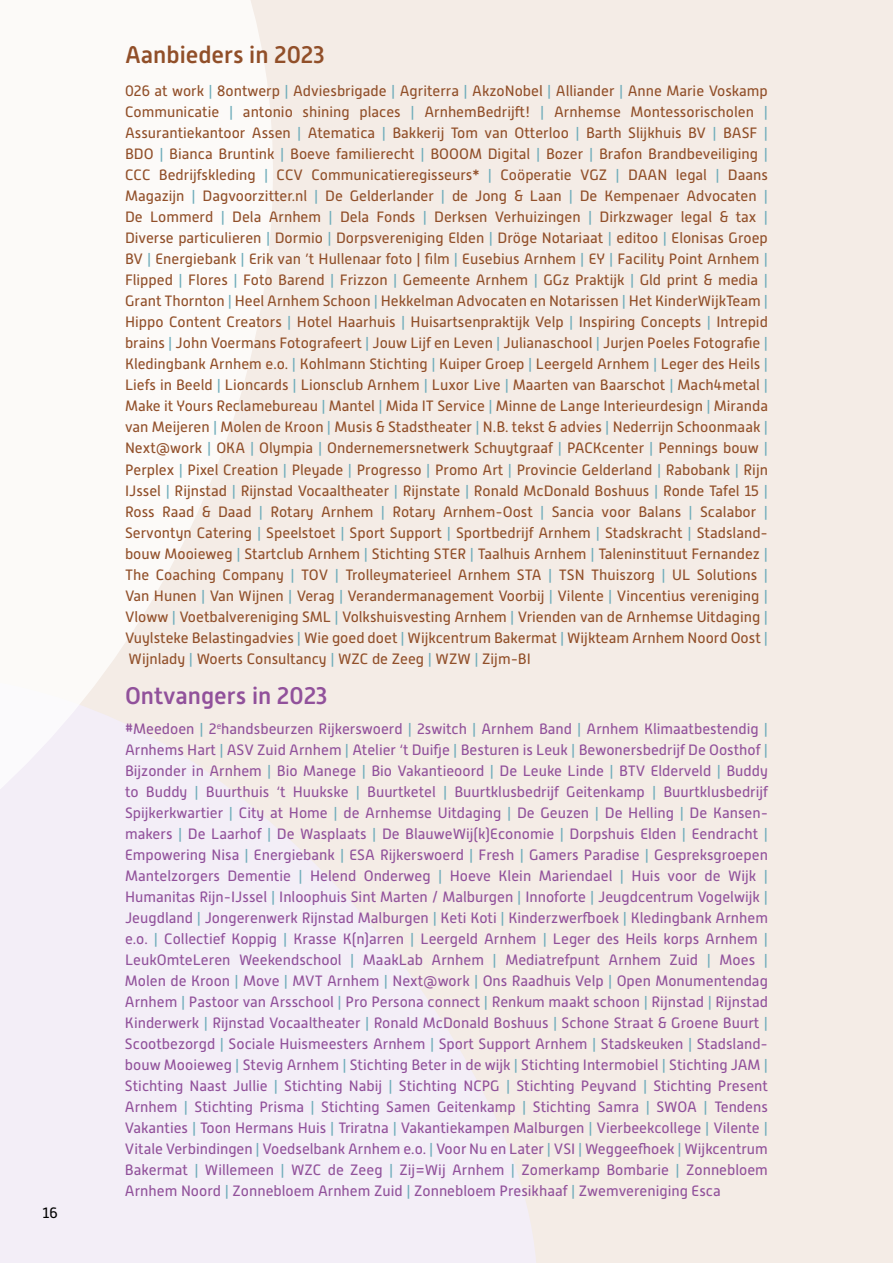
<style>
.page{position:relative;width:893px;height:1263px;background:#f4ece6}
.page>*{position:absolute;margin:0;border:0;box-sizing:border-box;transform-origin:0 0}
.t1{font:500 24px "Alwyn New";color:#914f29}
.t2{font:500 24px "Alwyn New";color:#91519b}
.t3{font:15px/21px "Alwyn New";color:#914f29;text-align:justify}
.t4{font:15px/21px "Alwyn New";color:#91519b}
.t5{font:15px "Alwyn New";color:#000}
.s1{color:#6eacba}
</style>
<div class="page">
<svg style="left:0;top:902px;width:536px;height:361px;fill:#f3eef7"></svg>
<svg style="left:0;top:0;width:351px;height:1103px"></svg>
<p class="t5" style="left:43px;top:1204px;width:17px">16</p>
<h1 class="t1" style="left:125px;top:41px;width:201px">Aanbieders in 2023</h1>
<p class="t3" style="left:125px;top:81px;width:644px">026 at work <span class="s1">|</span> 8ontwerp <span class="s1">|</span> Adviesbrigade <span class="s1">|</span> Agriterra <span class="s1">|</span> AkzoNobel <span class="s1">|</span> Alliander <span class="s1">|</span> Anne Marie Voskamp Communicatie <span class="s1">|</span> antonio shining places <span class="s1">|</span> ArnhemBedrijft! <span class="s1">|</span> Arnhemse Montessorischolen <span class="s1">| </span>Assurantiekantoor Assen <span class="s1">|</span> Atematica <span class="s1">|</span> Bakkerij Tom van Otterloo <span class="s1">|</span> Barth Slijkhuis BV <span class="s1">|</span> BASF <span class="s1">| </span>BDO <span class="s1">|</span> Bianca Bruntink <span class="s1">|</span> Boeve familierecht <span class="s1">|</span> BOOOM Digital <span class="s1">|</span> Bozer <span class="s1">|</span> Brafon Brandbeveiliging <span class="s1">| </span>CCC Bedrijfskleding <span class="s1">|</span> CCV Communicatieregisseurs* <span class="s1">|</span> Coöperatie VGZ <span class="s1">|</span> DAAN legal <span class="s1">|</span> Daans Magazijn <span class="s1">|</span> Dagvoorzitter.nl <span class="s1">|</span> De Gelderlander <span class="s1">|</span> de Jong &amp; Laan <span class="s1">|</span> De Kempenaer Advocaten <span class="s1">| </span>De Lommerd <span class="s1">|</span> Dela Arnhem <span class="s1">|</span> Dela Fonds <span class="s1">|</span> Derksen Verhuizingen <span class="s1">|</span> Dirkzwager legal &amp; tax <span class="s1">| </span>Diverse particulieren <span class="s1">|</span> Dormio <span class="s1">|</span> Dorpsvereniging Elden <span class="s1">|</span> Dröge Notariaat <span class="s1">|</span> editoo <span class="s1">|</span> Elonisas Groep BV <span class="s1">|</span> Energiebank <span class="s1">|</span> Erik van ’t Hullenaar foto | film <span class="s1">|</span> Eusebius Arnhem <span class="s1">|</span> EY <span class="s1">|</span> Facility Point Arnhem <span class="s1">| </span>Flipped <span class="s1">|</span> Flores <span class="s1">|</span> Foto Barend <span class="s1">|</span> Frizzon <span class="s1">|</span> Gemeente Arnhem <span class="s1">|</span> GGz Praktijk <span class="s1">|</span> Gld print &amp; media <span class="s1">| </span>Grant Thornton <span class="s1">|</span> Heel Arnhem Schoon <span class="s1">|</span> Hekkelman Advocaten en Notarissen <span class="s1">|</span> Het KinderWijkTeam <span class="s1">| </span>Hippo Content Creators <span class="s1">|</span> Hotel Haarhuis <span class="s1">|</span> Huisartsenpraktijk Velp <span class="s1">|</span> Inspiring Concepts <span class="s1">|</span> Intrepid brains <span class="s1">|</span> John Voermans Fotografeert <span class="s1">|</span> Jouw Lijf en Leven <span class="s1">|</span> Julianaschool <span class="s1">|</span> Jurjen Poeles Fotografie <span class="s1">| </span>Kledingbank Arnhem e.o. <span class="s1">|</span> Kohlmann Stichting <span class="s1">|</span> Kuiper Groep <span class="s1">|</span> Leergeld Arnhem <span class="s1">|</span> Leger des Heils <span class="s1">| </span>Liefs in Beeld <span class="s1">|</span> Lioncards <span class="s1">|</span> Lionsclub Arnhem <span class="s1">|</span> Luxor Live <span class="s1">|</span> Maarten van Baarschot <span class="s1">|</span> Mach4metal <span class="s1">| </span>Make it Yours Reclamebureau <span class="s1">|</span> Mantel <span class="s1">|</span> Mida IT Service <span class="s1">|</span> Minne de Lange Interieurdesign <span class="s1">|</span> Miranda van Meijeren <span class="s1">|</span> Molen de Kroon <span class="s1">|</span> Musis &amp; Stadstheater <span class="s1">|</span> N.B. tekst &amp; advies <span class="s1">|</span> Nederrijn Schoonmaak <span class="s1">| </span>Next@work <span class="s1">|</span> OKA <span class="s1">|</span> Olympia <span class="s1">|</span> Ondernemersnetwerk Schuytgraaf <span class="s1">|</span> PACKcenter <span class="s1">|</span> Pennings bouw <span class="s1">| </span>Perplex <span class="s1">|</span> Pixel Creation <span class="s1">|</span> Pleyade <span class="s1">|</span> Progresso <span class="s1">|</span> Promo Art <span class="s1">|</span> Provincie Gelderland <span class="s1">|</span> Rabobank <span class="s1">|</span> Rijn IJssel <span class="s1">|</span> Rijnstad <span class="s1">|</span> Rijnstad Vocaaltheater <span class="s1">|</span> Rijnstate <span class="s1">|</span> Ronald McDonald Boshuus <span class="s1">|</span> Ronde Tafel 15 <span class="s1">| </span>Ross Raad &amp; Daad <span class="s1">|</span> Rotary Arnhem <span class="s1">|</span> Rotary Arnhem-Oost <span class="s1">|</span> Sancia voor Balans <span class="s1">|</span> Scalabor <span class="s1">| </span>Servontyn Catering <span class="s1">|</span> Speelstoet <span class="s1">|</span> Sport Support <span class="s1">|</span> Sportbedrijf Arnhem <span class="s1">|</span> Stadskracht <span class="s1">|</span> Stadsland&shy;bouw Mooieweg <span class="s1">|</span> Startclub Arnhem <span class="s1">|</span> Stichting STER <span class="s1">|</span> Taalhuis Arnhem <span class="s1">|</span> Taleninstituut Fernandez <span class="s1">| </span>The Coaching Company <span class="s1">|</span> TOV <span class="s1">|</span> Trolleymaterieel Arnhem STA <span class="s1">|</span> TSN Thuiszorg <span class="s1">|</span> UL Solutions <span class="s1">| </span>Van Hunen <span class="s1">|</span> Van Wijnen <span class="s1">|</span> Verag <span class="s1">|</span> Verandermanagement Voorbij <span class="s1">|</span> Vilente <span class="s1">|</span> Vincentius vereniging <span class="s1">| </span>Vloww <span class="s1">|</span> Voetbalvereniging SML <span class="s1">|</span> Volkshuisvesting Arnhem <span class="s1">|</span> Vrienden van de Arnhemse Uitdaging <span class="s1">| </span>Vuylsteke Belastingadvies <span class="s1">|</span> Wie goed doet <span class="s1">|</span> Wijkcentrum Bakermat <span class="s1">|</span> Wijkteam Arnhem Noord Oost <span class="s1">| </span>Wijnlady <span class="s1">|</span> Woerts Consultancy <span class="s1">|</span> WZC de Zeeg <span class="s1">|</span> WZW <span class="s1">|</span> Zijm-BI</p>
<h1 class="t2" style="left:125px;top:682px;width:204px">Ontvangers in 2023</h1>
<p class="t4" style="left:125px;top:719px;width:645px">#Meedoen <span class="s1">|</span> 2<sup>e</sup>handsbeurzen Rijkerswoerd <span class="s1">|</span> 2switch <span class="s1">|</span> Arnhem Band <span class="s1">|</span> Arnhem Klimaatbestendig <span class="s1">| </span>Arnhems Hart <span class="s1">|</span> ASV Zuid Arnhem <span class="s1">|</span> Atelier ‘t Duifje <span class="s1">|</span> Besturen is Leuk <span class="s1">|</span> Bewonersbedrijf De Oosthof <span class="s1">| </span>Bijzonder in Arnhem <span class="s1">|</span> Bio Manege <span class="s1">|</span> Bio Vakantieoord <span class="s1">|</span> De Leuke Linde <span class="s1">|</span> BTV Elderveld <span class="s1">|</span> Buddy to Buddy <span class="s1">|</span> Buurthuis ‘t Huukske <span class="s1">|</span> Buurtketel <span class="s1">|</span> Buurtklusbedrijf Geitenkamp <span class="s1">|</span> Buurtklusbedrijf Spijkerkwartier <span class="s1">|</span> City at Home <span class="s1">|</span> de Arnhemse Uitdaging <span class="s1">|</span> De Geuzen <span class="s1">|</span> De Helling <span class="s1">|</span> De Kansen&shy;makers <span class="s1">|</span> De Laarhof <span class="s1">|</span> De Wasplaats <span class="s1">|</span> De BlauweWij(k)Economie <span class="s1">|</span> Dorpshuis Elden <span class="s1">|</span> Eendracht <span class="s1">| </span>Empowering Nisa <span class="s1">|</span> Energiebank <span class="s1">|</span> ESA Rijkerswoerd <span class="s1">|</span> Fresh <span class="s1">|</span> Gamers Paradise <span class="s1">|</span> Gespreksgroepen Mantelzorgers Dementie <span class="s1">|</span> Helend Onderweg <span class="s1">|</span> Hoeve Klein Mariendael <span class="s1">|</span> Huis voor de Wijk <span class="s1">| </span>Humanitas Rijn-IJssel <span class="s1">|</span> Inloophuis Sint Marten / Malburgen <span class="s1">|</span> Innoforte <span class="s1">|</span> Jeugdcentrum Vogelwijk <span class="s1">| </span>Jeugdland <span class="s1">|</span> Jongerenwerk Rijnstad Malburgen <span class="s1">|</span> Keti Koti <span class="s1">|</span> Kinderzwerfboek <span class="s1">|</span> Kledingbank Arnhem e.o. <span class="s1">|</span> Collectief Koppig <span class="s1">|</span> Krasse K(n)arren <span class="s1">|</span> Leergeld Arnhem <span class="s1">|</span> Leger des Heils korps Arnhem <span class="s1">| </span>LeukOmteLeren Weekendschool <span class="s1">|</span> MaakLab Arnhem <span class="s1">|</span> Mediatrefpunt Arnhem Zuid <span class="s1">|</span> Moes <span class="s1">| </span>Molen de Kroon <span class="s1">|</span> Move <span class="s1">|</span> MVT Arnhem <span class="s1">|</span> Next@work <span class="s1">|</span> Ons Raadhuis Velp <span class="s1">|</span> Open Monumentendag Arnhem <span class="s1">|</span> Pastoor van Arsschool <span class="s1">|</span> Pro Persona connect <span class="s1">|</span> Renkum maakt schoon <span class="s1">|</span> Rijnstad <span class="s1">|</span> Rijnstad Kinderwerk <span class="s1">|</span> Rijnstad Vocaaltheater <span class="s1">|</span> Ronald McDonald Boshuus <span class="s1">|</span> Schone Straat &amp; Groene Buurt <span class="s1">| </span>Scootbezorgd <span class="s1">|</span> Sociale Huismeesters Arnhem <span class="s1">|</span> Sport Support Arnhem <span class="s1">|</span> Stadskeuken <span class="s1">|</span> Stadsland&shy;bouw Mooieweg <span class="s1">|</span> Stevig Arnhem <span class="s1">|</span> Stichting Beter in de wijk <span class="s1">|</span> Stichting Intermobiel <span class="s1">|</span> Stichting JAM <span class="s1">| </span>Stichting Naast Jullie <span class="s1">|</span> Stichting Nabij <span class="s1">|</span> Stichting NCPG <span class="s1">|</span> Stichting Peyvand <span class="s1">|</span> Stichting Present Arnhem <span class="s1">|</span> Stichting Prisma <span class="s1">|</span> Stichting Samen Geitenkamp <span class="s1">|</span> Stichting Samra <span class="s1">|</span> SWOA <span class="s1">|</span> Tendens Vakanties <span class="s1">|</span> Toon Hermans Huis <span class="s1">|</span> Triratna <span class="s1">|</span> Vakantiekampen Malburgen <span class="s1">|</span> Vierbeekcollege <span class="s1">|</span> Vilente <span class="s1">| </span>Vitale Verbindingen <span class="s1">|</span> Voedselbank Arnhem e.o. <span class="s1">|</span> Voor Nu en Later <span class="s1">|</span> VSI <span class="s1">|</span> Weggeefhoek <span class="s1">|</span> Wijkcentrum Bakermat <span class="s1">|</span> Willemeen <span class="s1">|</span> WZC de Zeeg <span class="s1">|</span> Zij=Wij Arnhem <span class="s1">|</span> Zomerkamp Bombarie <span class="s1">|</span> Zonnebloem Arnhem Noord <span class="s1">|</span> Zonnebloem Arnhem Zuid <span class="s1">|</span> Zonnebloem Presikhaaf <span class="s1">|</span> Zwemvereniging Esca</p>
</div>
